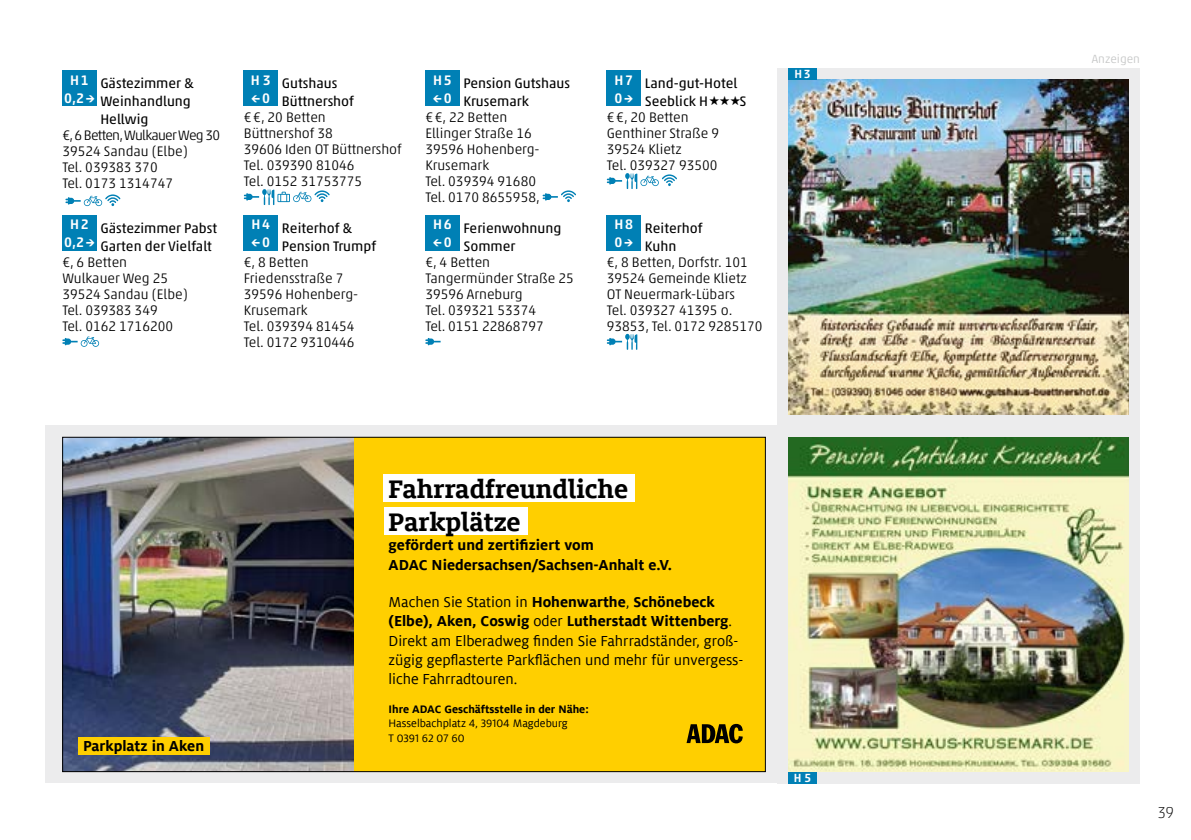
<style>
.page{position:relative;width:1191px;height:840px;background:#fff}
.page>*{position:absolute;margin:0;border:0;box-sizing:border-box;transform-origin:0 0}
.t1{font:700 28px/33.6px "Milo Slab ADAC";color:#000}
.t2{font:16px/19.2px "Milo ADAC";color:#000}
.t3{font:700 16px/19.2px "Milo ADAC";color:#000}
.t4{font:100 16px "Akko Pro";color:#000}
.t5{font:300 14px/16px "Akko Pro";color:#000}
.t6{font:14px/18px "Akko Pro";color:#000}
.t7{font:12px/14.4px "Milo ADAC";color:#000}
.t8{font:700 12px "Milo ADAC";color:#000}
.t9{font:300 12px "Akko Pro";color:#c5c6c6}
.t10{font:500 12px "Akko Pro";color:#fff}
.s1{font-weight:700}
</style>
<div class="page">
<svg style="left:45px;top:425px;width:732px;height:357px;background:#d8d9da"></svg>
<div style="left:777px;top:68px;width:363px;height:714px;background:#ececed"></div>
<img style="left:788px;top:79px;width:340px;height:335px">
<img style="left:788px;top:437px;width:340px;height:334px">
<div style="left:788px;top:68px;width:28px;height:11px;background:#0080b5"></div>
<div style="left:788px;top:771px;width:28px;height:11px;background:#0080b5"></div>
<img style="left:64px;top:439px;width:290px;height:330px">
<div style="left:354px;top:437px;width:411px;height:334px;background:#ffcf00"></div>
<div style="left:384px;top:474px;width:251px;height:28px;background:#fff"></div>
<div style="left:384px;top:507px;width:143px;height:27px;background:#fff"></div>
<svg style="left:686px;top:723px;width:56px;height:20px"></svg>
<div style="left:78px;top:737px;width:132px;height:17px;background:#ffcf00"></div>
<div style="left:62px;top:71px;width:34px;height:17px;background:#0080b5"></div>
<div style="left:62px;top:89px;width:34px;height:17px;background:#0080b5"></div>
<svg style="left:65px;top:194px;width:55px;height:12px"></svg>
<div style="left:425px;top:215px;width:34px;height:17px;background:#0080b5"></div>
<div style="left:425px;top:233px;width:34px;height:17px;background:#0080b5"></div>
<svg style="left:425px;top:338px;width:15px;height:7px"></svg>
<div style="left:62px;top:215px;width:34px;height:17px;background:#0080b5"></div>
<div style="left:62px;top:233px;width:34px;height:17px;background:#0080b5"></div>
<svg style="left:62px;top:336px;width:37px;height:10px"></svg>
<div style="left:607px;top:71px;width:34px;height:17px;background:#0080b5"></div>
<div style="left:607px;top:89px;width:34px;height:17px;background:#0080b5"></div>
<svg style="left:607px;top:173px;width:70px;height:16px"></svg>
<div style="left:244px;top:71px;width:34px;height:17px;background:#0080b5"></div>
<div style="left:244px;top:89px;width:34px;height:17px;background:#0080b5"></div>
<svg style="left:244px;top:189px;width:86px;height:16px"></svg>
<div style="left:607px;top:215px;width:34px;height:17px;background:#0080b5"></div>
<div style="left:607px;top:233px;width:34px;height:17px;background:#0080b5"></div>
<svg style="left:607px;top:333px;width:30px;height:16px"></svg>
<div style="left:244px;top:215px;width:34px;height:17px;background:#0080b5"></div>
<div style="left:244px;top:233px;width:34px;height:17px;background:#0080b5"></div>
<div style="left:425px;top:71px;width:34px;height:17px;background:#0080b5"></div>
<div style="left:425px;top:89px;width:34px;height:17px;background:#0080b5"></div>
<svg style="left:542px;top:190px;width:34px;height:12px"></svg>
<p class="t6" style="left:70px;top:74px;width:125px"><sup>H1</sup> Gästezimmer &amp;</p>
<p class="t6" style="left:64px;top:92px;width:128px"><sup>0,2→</sup> Weinhandlung</p>
<p class="t6" style="left:100px;top:110px;width:50px">Hellwig</p>
<p class="t5" style="left:62px;top:127px;width:159px">€, 6 Betten, Wulkauer Weg 30<br>39524 Sandau (Elbe)<br>Tel. 039383 370<br>Tel. 0173 1314747</p>
<p class="t6" style="left:64px;top:218px;width:154px;text-align:center"><sup>H2</sup> Gästezimmer Pabst<br><sup>0,2→</sup> Garten der Vielfalt</p>
<p class="t5" style="left:62px;top:254px;width:127px">€, 6 Betten<br>Wulkauer Weg 25<br>39524 Sandau (Elbe)<br>Tel. 039383 349<br>Tel. 0162 1716200</p>
<p class="t6" style="left:251px;top:74px;width:104px"><sup>H</sup> <sup>3</sup> Gutshaus <sup>←0</sup> Büttnershof</p>
<p class="t5" style="left:244px;top:109px;width:159px">€€, 20 Betten<br>Büttnershof 38<br>39606 Iden OT Büttnershof<br>Tel. 039390 81046<br>Tel. 0152 31753775</p>
<p class="t6" style="left:251px;top:218px;width:126px"><sup>H4</sup> Reiterhof &amp;<br><sup>←0</sup> Pension Trumpf</p>
<p class="t5" style="left:244px;top:254px;width:116px">€, 8 Betten<br>Friedensstraße 7<br>39596 Hohenberg-<br>Krusemark<br>Tel. 039394 81454<br>Tel. 0172 9310446</p>
<p class="t6" style="left:433px;top:74px;width:139px"><sup>H5</sup> Pension Gutshaus <sup>←0</sup> Krusemark</p>
<p class="t5" style="left:425px;top:109px;width:116px">€€, 22 Betten<br>Ellinger Straße 16<br>39596 Hohenberg-<br>Krusemark<br>Tel. 039394 91680<br>Tel. 0170 8655958,</p>
<p class="t6" style="left:433px;top:218px;width:130px"><sup>H6</sup> Ferienwohnung <sup>←0</sup> Sommer</p>
<p class="t5" style="left:425px;top:254px;width:150px">€, 4 Betten<br>Tangermünder Straße 25<br>39596 Arneburg<br>Tel. 039321 53374<br>Tel. 0151 22868797</p>
<p class="t6" style="left:614px;top:74px;width:125px"><sup>H7</sup> Land-gut-Hotel<br><sup>0→</sup> Seeblick H</p>
<p class="t6" style="left:739px;top:92px;width:8px">S</p>
<p class="t5" style="left:607px;top:109px;width:114px">€€, 20 Betten<br>Genthiner Straße 9<br>39524 Klietz<br>Tel. 039327 93500</p>
<p class="t6" style="left:614px;top:218px;width:89px"><sup>H8</sup> Reiterhof<br><sup>0→</sup> Kuhn</p>
<p class="t5" style="left:607px;top:254px;width:157px">€, 8 Betten, Dorfstr. 101<br>39524 Gemeinde Klietz<br>OT Neuermark-Lübars<br>Tel. 039327 41395 o.<br>93853, Tel. 0172 9285170</p>
<p class="t10" style="left:794px;top:67px;width:18px">H3</p>
<p class="t3" style="left:83px;top:736px;width:123px">Parkplatz in Aken</p>
<h1 class="t1" style="left:388px;top:470px;width:241px">Fahrradfreundliche<br>Parkplätze</h1>
<p class="t3" style="left:388px;top:535px;width:285px">gefördert und zertifiziert vom<br>ADAC Niedersachsen/Sachsen-Anhalt e.V.</p>
<p class="t2" style="left:388px;top:592px;width:356px">Machen Sie Station in <span class="s1">Hohenwarthe</span>, <span class="s1">Schönebeck (Elbe), Aken, Coswig</span> oder <span class="s1">Lutherstadt Wittenberg</span>.<br>Direkt am Elberadweg finden Sie Fahrradständer, groß&shy;zügig gepflasterte Parkflächen und mehr für unvergess&shy;liche Fahrradtouren.</p>
<p class="t8" style="left:388px;top:702px;width:202px">Ihre ADAC Geschäftsstelle in der Nähe:</p>
<p class="t7" style="left:388px;top:716px;width:181px">Hasselbachplatz 4, 39104 Magdeburg<br>T 0391 62 07 60</p>
<p class="t10" style="left:793px;top:770px;width:19px">H 5</p>
<p class="t9" style="left:1091px;top:51px;width:50px">Anzeigen</p>
<p class="t4" style="left:1157px;top:802px;width:18px">39</p>
</div>
